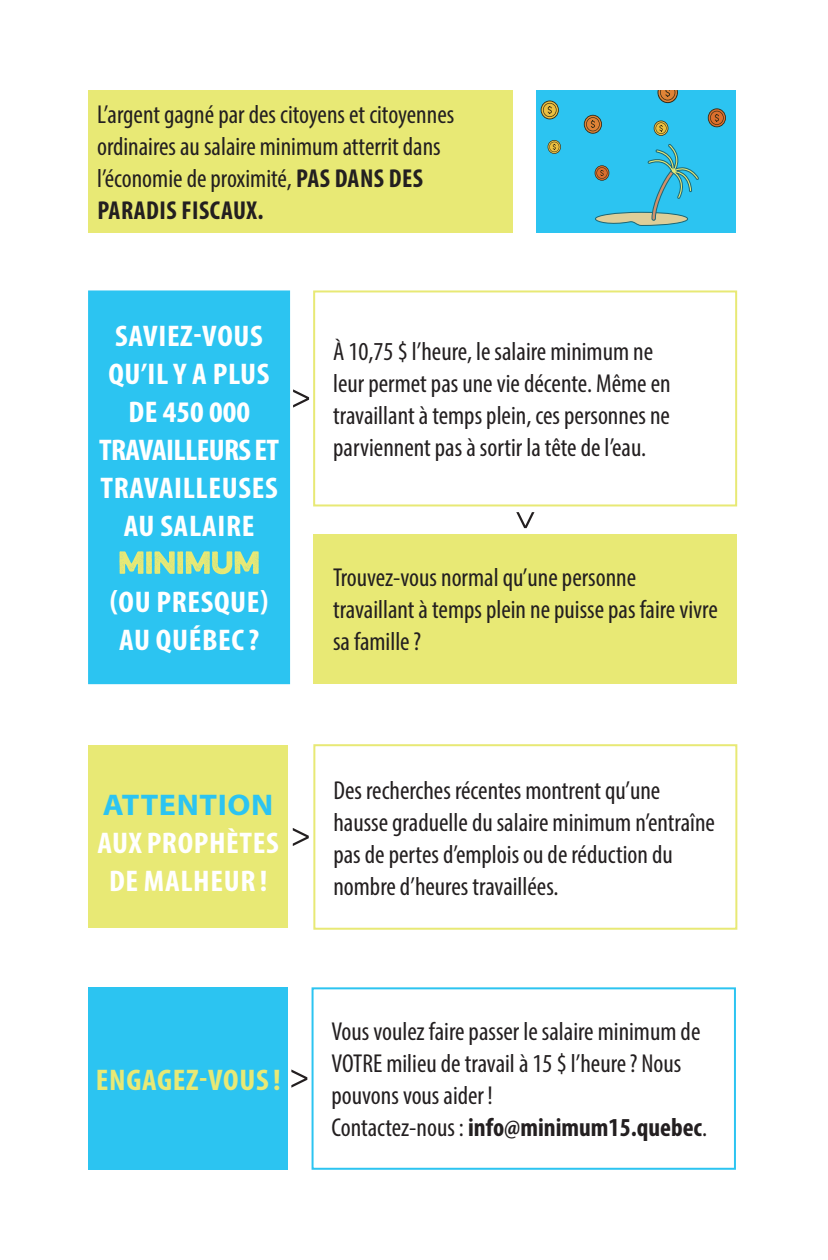
<style>
.page{position:relative;width:828px;height:1260px;background:#fff}
.page>*{position:absolute;margin:0;border:0;box-sizing:border-box;transform-origin:0 0}
.Titre_1{font:700 condensed 30px/38px "Myriad Pro";letter-spacing:.02em;color:#fff;text-align:center;scale:1.07 1}
.Titre_1-2{font:700 condensed 30px "Myriad Pro";letter-spacing:.02em;color:#e8e975;scale:1.07 1}
.Corps{font:condensed 26px/32px "Myriad Pro";color:#231f20}
.s1{font-weight:700}
.s2{font-stretch:normal;color:#2cc4f1}
</style>
<div class="page">
<div style="left:313px;top:744px;width:424px;height:186px;border:2px solid #e8e975"></div>
<svg style="left:293px;top:828px;width:16px;height:18px"></svg>
<div style="left:88px;top:746px;width:200px;height:182px;background:#e8e975"></div>
<div style="left:312px;top:987px;width:424px;height:183px;border:2px solid #2cc4f1"></div>
<div style="left:88px;top:987px;width:200px;height:183px;background:#2cc4f1"></div>
<svg style="left:291px;top:1069px;width:16px;height:19px"></svg>
<div style="left:88px;top:90px;width:424px;height:143px;background:#e8e975"></div>
<div style="left:536px;top:90px;width:200px;height:143px;background:#2cc4f1"></div>
<svg style="left:541px;top:101px;width:18px;height:18px"></svg>
<svg style="left:708px;top:108px;width:18px;height:19px"></svg>
<svg style="left:584px;top:115px;width:18px;height:19px"></svg>
<svg style="left:658px;top:90px;width:20px;height:13px"></svg>
<svg style="left:654px;top:121px;width:14px;height:15px"></svg>
<svg style="left:548px;top:140px;width:13px;height:14px"></svg>
<svg style="left:594px;top:144px;width:105px;height:82px"></svg>
<div style="left:88px;top:290px;width:202px;height:394px;background:#2cc4f1;border:2px solid #2cc4f1"></div>
<svg style="left:119px;top:551px;width:140px;height:23px"></svg>
<div style="left:313px;top:290px;width:424px;height:216px;border:2px solid #e8e975"></div>
<div style="left:314px;top:534px;width:423px;height:150px;background:#e8e975"></div>
<svg style="left:293px;top:389px;width:16px;height:19px"></svg>
<svg style="left:516px;top:512px;width:18px;height:16px"></svg>
<p class="Corps" style="left:97px;top:98px;width:359px">L’argent gagné par des citoyens et citoyennes ordinaires au salaire minimum atterrit dans l’économie de proximité, <span class="s1">PAS DANS DES PARADIS FISCAUX.</span></p>
<p class="Titre_1" style="left:99px;top:317px;width:170px">SAVIEZ-VOUS<br>QU’IL Y A PLUS<br>DE 450 000<br>TRAVAILLEURS ET<br>TRAVAILLEUSES<br>AU SALAIRE</p>
<p class="Titre_1" style="left:110px;top:583px;width:150px">(OU PRESQUE)<br>AU QUÉBEC?</p>
<p class="Titre_1" style="left:97px;top:786px;width:171px"><span class="s2">ATTENTION<br></span>AUX PROPHÈTES<br>DE MALHEUR !</p>
<p class="Titre_1-2" style="left:96px;top:1061px;width:174px">ENGAGEZ-VOUS!</p>
<p class="Corps" style="left:333px;top:335px;width:339px">À 10,75 $ l’heure, le salaire minimum ne leur permet pas une vie décente. Même en travaillant à temps plein, ces personnes ne parviennent pas à sortir la tête de l’eau.</p>
<p class="Corps" style="left:333px;top:562px;width:386px">Trouvez-vous normal qu’une personne travaillant à temps plein ne puisse pas faire vivre sa famille?</p>
<p class="Corps" style="left:333px;top:774px;width:383px">Des recherches récentes montrent qu’une hausse graduelle du salaire minimum n’entraîne pas de pertes d’emplois ou de réduction du nombre d’heures travaillées.</p>
<p class="Corps" style="left:332px;top:1015px;width:377px">Vous voulez faire passer le salaire minimum de VOTRE milieu de travail à 15 $ l’heure? Nous pouvons vous aider !<br>Contactez-nous : <span class="s1">info@minimum15.quebec</span>.</p>
</div>
